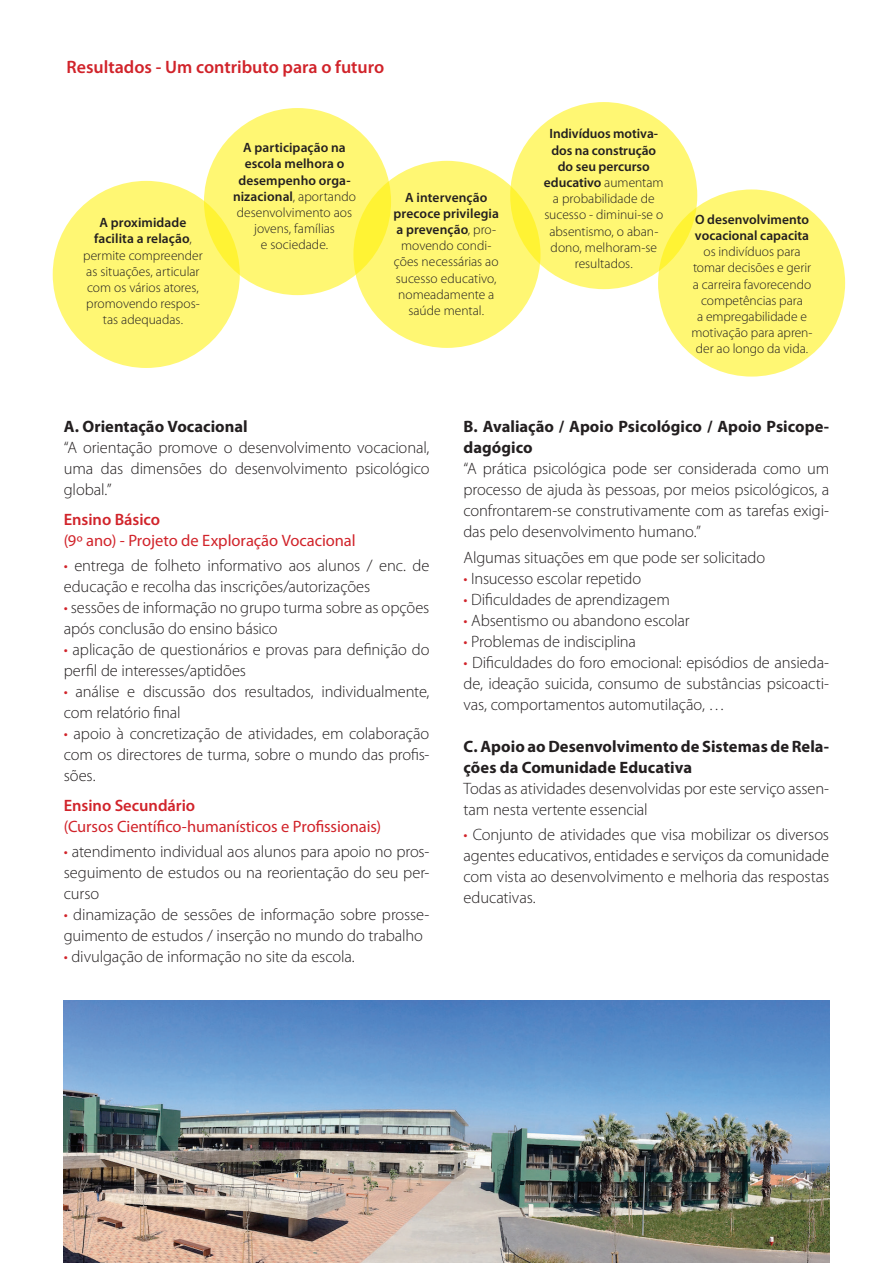
<style>
.page{position:relative;width:893px;height:1263px;background:#fff}
.page>*{position:absolute;margin:0;border:0;box-sizing:border-box;transform-origin:0 0}
.t1{font:600 18px "Myriad Pro";color:#d1232a}
.t2{font:300 16.5px/21px "Myriad Pro";letter-spacing:-.005em;color:#231f20;text-align:justify}
.t3{font:700 16.5px/21px "Myriad Pro";color:#231f20}
.t4{font:16.5px "Myriad Pro";letter-spacing:-.005em;color:#d1232a}
.t5{font:600 16.5px "Myriad Pro";letter-spacing:-.005em;color:#d1232a}
.t6{font:300 13.5px/16.2px "Myriad Pro";color:#231f20;text-align:center}
.t7{font:600 13.5px/16.2px "Myriad Pro";letter-spacing:.005em;color:#231f20;text-align:center}
.s1{font-weight:600}
.s2{font-weight:300}
.s3{color:#d1232a}
</style>
<div class="page">
<div style="left:53px;top:181px;width:187px;height:187px;background:#fff773;border-radius:50%"></div>
<div style="left:204px;top:108px;width:187px;height:187px;background:#fff773;border-radius:50%"></div>
<svg style="left:353px;top:161px;width:187px;height:187px;background:#fff66e"></svg>
<div style="left:510px;top:102px;width:187px;height:187px;background:#fff773;border-radius:50%"></div>
<div style="left:658px;top:189px;width:187px;height:188px;background:#fff773;border-radius:50%"></div>
<img style="left:64px;top:1001px;width:765px;height:262px">
<p class="t1" style="left:67px;top:57px;width:319px">Resultados - Um contributo para o futuro</p>
<p class="t6" style="left:83px;top:215px;width:121px"><span class="s1">A proximidade facilita a relação</span>, permite compreender as situações, articular com os vários atores, promovendo respos&shy;tas adequadas.</p>
<p class="t7" style="left:233px;top:140px;width:124px">A participação na escola melhora o desempenho orga&shy;nizacional<span class="s2">, aportando desenvolvimento aos jovens, famílias<br>e sociedade.</span></p>
<p class="t6" style="left:394px;top:189px;width:107px"><span class="s1">A intervenção precoce privilegia a prevenção</span>, pro&shy;movendo condi&shy;ções necessárias ao sucesso educativo, nomeadamente a saúde mental.</p>
<p class="t6" style="left:544px;top:126px;width:121px"><span class="s1">Indivíduos motiva&shy;dos na construção do seu percurso educativo</span> aumentam a probabilidade de sucesso - diminui-se o absentismo, o aban&shy;dono, melhoram-se resultados.</p>
<p class="t7" style="left:695px;top:211px;width:116px;text-align:left">O desenvolvimento vocacional capacita</p>
<p class="t6" style="left:691px;top:244px;width:123px">os indivíduos para tomar decisões e gerir a carreira favorecendo competências para<br>a empregabilidade e motivação para apren&shy;der ao longo da vida.</p>
<p class="t3" style="left:64px;top:416px;width:185px">A. Orientação Vocacional</p>
<p class="t2" style="left:64px;top:438px;width:367px">“A orientação promove o desenvolvimento vocacional, uma das dimensões do desenvolvimento psicológico global.”</p>
<p class="t5" style="left:64px;top:510px;width:98px">Ensino Básico</p>
<p class="t4" style="left:64px;top:531px;width:293px">(9º ano) - Projeto de Exploração Vocacional</p>
<p class="t2" style="left:64px;top:555px;width:367px"><span class="s3">•</span> entrega de folheto informativo aos alunos / enc. de educação e recolha das inscrições/autorizações</p>
<p class="t2" style="left:64px;top:597px;width:367px"><span class="s3">•</span> sessões de informação no grupo turma sobre as opções após conclusão do ensino básico</p>
<p class="t2" style="left:64px;top:639px;width:367px"><span class="s3">•</span> aplicação de questionários e provas para definição do perfil de interesses/aptidões</p>
<p class="t2" style="left:64px;top:681px;width:367px"><span class="s3">•</span> análise e discussão dos resultados, individualmente, com relatório final</p>
<p class="t2" style="left:64px;top:723px;width:367px"><span class="s3">•</span> apoio à concretização de atividades, em colaboração com os directores de turma, sobre o mundo das profis&shy;sões.</p>
<p class="t5" style="left:64px;top:796px;width:133px">Ensino Secundário</p>
<p class="t4" style="left:64px;top:817px;width:319px">(Cursos Científico-humanísticos e Profissionais)</p>
<p class="t2" style="left:64px;top:841px;width:367px"><span class="s3">•</span> atendimento individual aos alunos para apoio no pros&shy;seguimento de estudos ou na reorientação do seu per&shy;curso</p>
<p class="t2" style="left:64px;top:904px;width:367px"><span class="s3">•</span> dinamização de sessões de informação sobre prosse&shy;guimento de estudos / inserção no mundo do trabalho</p>
<p class="t2" style="left:64px;top:946px;width:292px"><span class="s3">•</span> divulgação de informação no site da escola.</p>
<p class="t3" style="left:463px;top:416px;width:367px">B. Avaliação / Apoio Psicológico / Apoio Psicope&shy;dagógico</p>
<p class="t2" style="left:463px;top:459px;width:367px">“A prática psicológica pode ser considerada como um processo de ajuda às pessoas, por meios psicológicos, a confrontarem-se construtivamente com as tarefas exigi&shy;das pelo desenvolvimento humano.”</p>
<p class="t2" style="left:463px;top:547px;width:303px">Algumas situações em que pode ser solicitado</p>
<p class="t2" style="left:463px;top:568px;width:179px"><span class="s3">•</span> Insucesso escolar repetido</p>
<p class="t2" style="left:463px;top:589px;width:208px"><span class="s3">•</span> Dificuldades de aprendizagem</p>
<p class="t2" style="left:463px;top:610px;width:228px"><span class="s3">•</span> Absentismo ou abandono escolar</p>
<p class="t2" style="left:463px;top:631px;width:174px"><span class="s3">•</span> Problemas de indisciplina</p>
<p class="t2" style="left:463px;top:652px;width:367px"><span class="s3">•</span> Dificuldades do foro emocional: episódios de ansieda&shy;de, ideação suicida, consumo de substâncias psicoacti&shy;vas, comportamentos automutilação, …</p>
<p class="t3" style="left:463px;top:736px;width:367px">C. Apoio ao Desenvolvimento de Sistemas de Rela&shy;ções da Comunidade Educativa</p>
<p class="t2" style="left:463px;top:778px;width:367px">Todas as atividades desenvolvidas por este serviço assen&shy;tam nesta vertente essencial</p>
<p class="t2" style="left:463px;top:824px;width:367px"><span class="s3">•</span> Conjunto de atividades que visa mobilizar os diversos agentes educativos, entidades e serviços da comunidade com vista ao desenvolvimento e melhoria das respostas educativas.</p>
</div>
